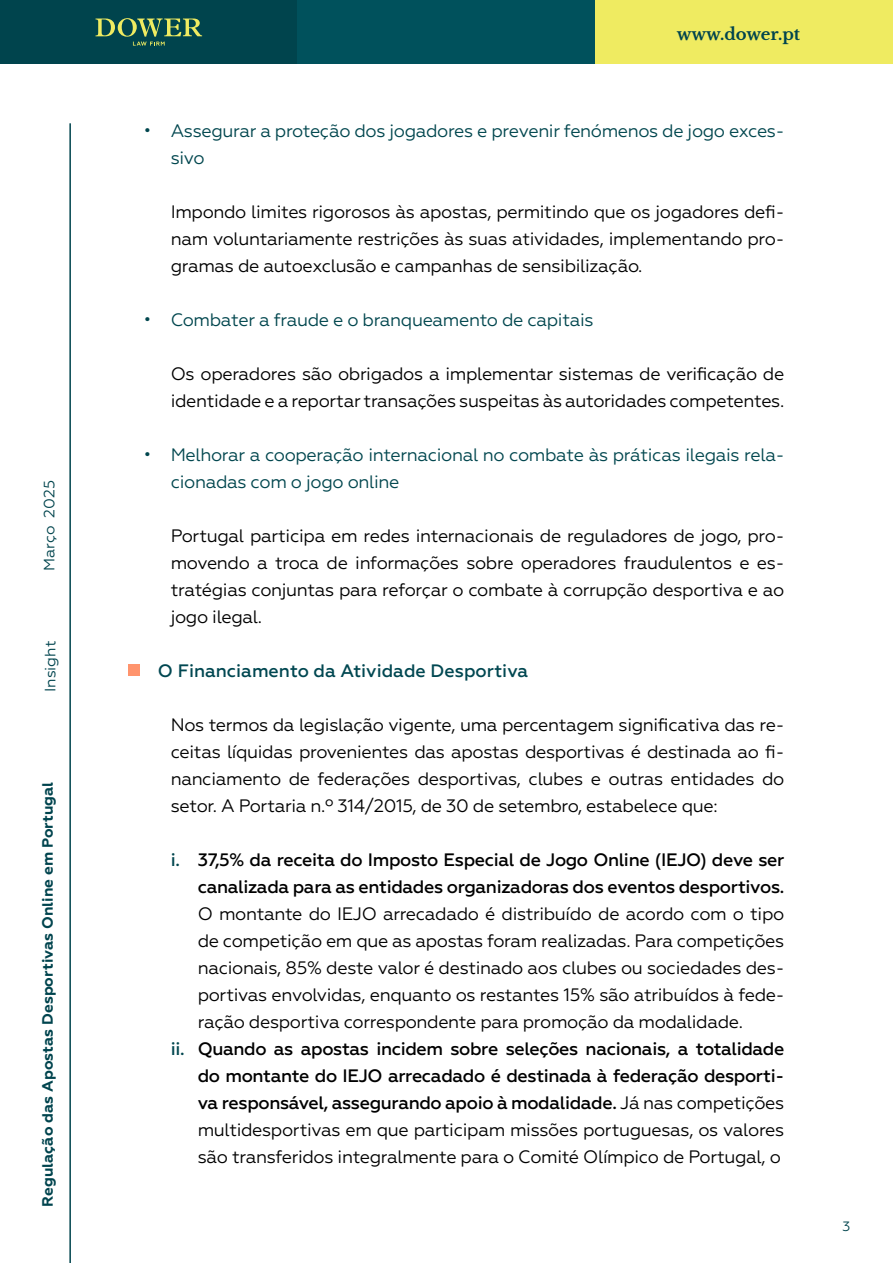
<style>
.page{position:relative;width:893px;height:1263px;background:#fff}
.page>*{position:absolute;margin:0;border:0;box-sizing:border-box;transform-origin:0 0}
.t1{font:18px/27px "Geometria";letter-spacing:-.02em;color:#000;text-align:justify}
.t2{font:500 18px/27px "Geometria";letter-spacing:-.02em;color:#000;text-align:right}
.t3{font:18px/27px "Geometria";letter-spacing:-.02em;color:#00464e}
.t4{font:500 18px "Geometria";color:#004751}
.t5{font:700 16.5px "Libre Baskerville";color:#00444d}
.t6{font:700 15px "Geometria";color:#00444e}
.t7{font:15px "Geometria";color:#00444d}
.t8{font:15px "Geometria";color:#00444e}
.t9{font:13.5px "Geometria";color:#00444d}
.s1{color:#00464e}
.s2{font-weight:400}
</style>
<div class="page">
<div style="left:0;top:0;width:298px;height:64px;background:#00444d"></div>
<div style="left:298px;top:0;width:297px;height:64px;background:#00515c"></div>
<div style="left:595px;top:0;width:298px;height:64px;background:#efeb61"></div>
<svg style="left:96px;top:18px;width:106px;height:28px"></svg>
<hr style="left:69px;top:123px;width:2px;height:1140px;background:#00444e">
<div style="left:128px;top:664px;width:11px;height:11px;background:#ff946d"></div>
<p class="t7" style="left:41px;top:571px;width:92px;rotate:-90deg">Março 2025</p>
<p class="t8" style="left:42px;top:692px;width:53px;rotate:-90deg">Insight</p>
<p class="t6" style="left:39px;top:1206px;width:426px;rotate:-90deg">Regulação das Apostas Desportivas Online em Portugal</p>
<p class="t5" style="left:677px;top:24px;width:125px">www.dower.pt</p>
<p class="t3" style="left:171px;top:118px;width:615px;text-indent:-27px">• Assegurar a proteção dos jogadores e prevenir fenómenos de jogo exces&shy;sivo</p>
<p class="t1" style="left:171px;top:199px;width:615px">Impondo limites rigorosos às apostas, permitindo que os jogadores defi&shy;nam voluntariamente restrições às suas atividades, implementando pro&shy;gramas de autoexclusão e campanhas de sensibilização.</p>
<p class="t3" style="left:144px;top:307px;width:451px">• Combater a fraude e o branqueamento de capitais</p>
<p class="t1" style="left:171px;top:361px;width:615px">Os operadores são obrigados a implementar sistemas de verificação de identidade e a reportar transações suspeitas às autoridades competentes.</p>
<p class="t3" style="left:171px;top:442px;width:615px;text-indent:-27px">• Melhorar a cooperação internacional no combate às práticas ilegais rela&shy;cionadas com o jogo online</p>
<p class="t1" style="left:171px;top:523px;width:615px">Portugal participa em redes internacionais de reguladores de jogo, pro&shy;movendo a troca de informações sobre operadores fraudulentos e es&shy;tratégias conjuntas para reforçar o combate à corrupção desportiva e ao jogo ilegal.</p>
<p class="t4" style="left:158px;top:660px;width:372px">O Financiamento da Atividade Desportiva</p>
<p class="t1" style="left:171px;top:712px;width:615px">Nos termos da legislação vigente, uma percentagem significativa das re&shy;ceitas líquidas provenientes das apostas desportivas é destinada ao fi&shy;nanciamento de federações desportivas, clubes e outras entidades do setor. A Portaria n.º 314/2015, de 30 de setembro, estabelece que:</p>
<p class="t2" style="left:171px;top:847px;width:615px"><span class="s1">i.</span> 37,5% da receita do Imposto Especial de Jogo Online (IEJO) deve ser canalizada para as entidades organizadoras dos eventos desportivos.</p>
<p class="t1" style="left:198px;top:901px;width:588px">O montante do IEJO arrecadado é distribuído de acordo com o tipo</p>
<p class="t1" style="left:198px;top:928px;width:588px">de competição em que as apostas foram realizadas. Para competições</p>
<p class="t1" style="left:198px;top:955px;width:588px">nacionais, 85% deste valor é destinado aos clubes ou sociedades des-</p>
<p class="t1" style="left:198px;top:982px;width:588px">portivas envolvidas, enquanto os restantes 15% são atribuídos à fede-</p>
<p class="t1" style="left:198px;top:1009px;width:547px">ração desportiva correspondente para promoção da modalidade.</p>
<p class="t2" style="left:171px;top:1036px;width:615px"><span class="s1">ii.</span> Quando as apostas incidem sobre seleções nacionais, a totalidade</p>
<p class="t2" style="left:198px;top:1063px;width:588px">do montante do IEJO arrecadado é destinada à federação desporti-</p>
<p class="t2" style="left:198px;top:1090px;width:588px">va responsável, assegurando apoio à modalidade. <span class="s2">Já nas competições</span></p>
<p class="t1" style="left:198px;top:1117px;width:588px">multidesportivas em que participam missões portuguesas, os valores</p>
<p class="t1" style="left:198px;top:1144px;width:585px">são transferidos integralmente para o Comité Olímpico de Portugal, o</p>
<p class="t9" style="left:843px;top:1218px;width:9px">3</p>
</div>
